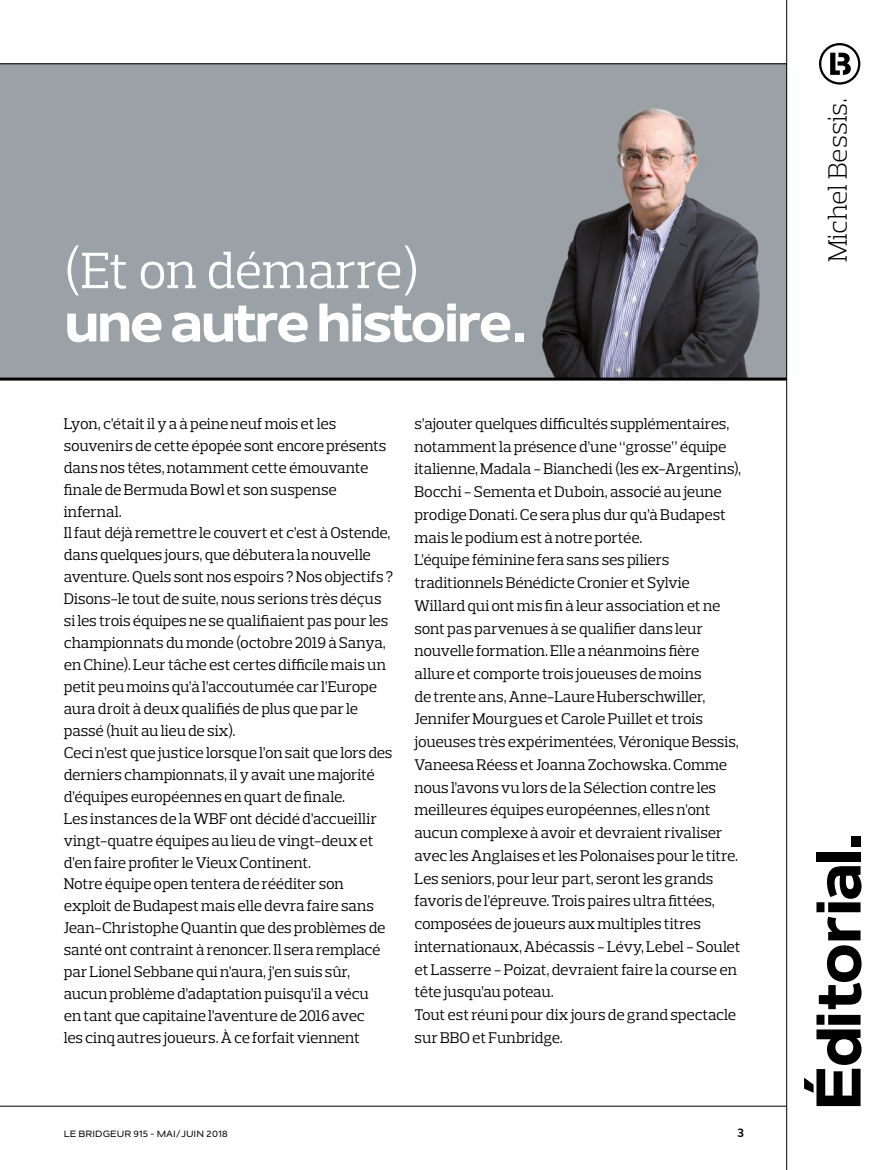
<style>
.page{position:relative;width:893px;height:1170px;background:#fff}
.page>*{position:absolute;margin:0;border:0;box-sizing:border-box;transform-origin:0 0}
.t1{font:800 62.4px "Nolan";letter-spacing:-.05em;color:#000}
.t2{font:800 53.55px "Nolan";letter-spacing:-.06em;color:#fff}
.t3{font:52.05px "Prelo Slab";letter-spacing:-.01em;color:#fff}
.t4{font:300 27px "Prelo Slab";color:#000}
.t5{font:15.75px/21.9px "Prelo Slab";letter-spacing:-.01em;color:#000}
.t6{font:700 12px "Nolan";color:#000}
.t7{font:500 9px "Nolan";letter-spacing:.005em;color:#000}
</style>
<div class="page">
<div style="left:0;top:64px;width:787px;height:315px;background:#9ba2a7"></div>
<img style="left:542px;top:108px;width:218px;height:269px">
<svg style="left:819px;top:43px;width:41px;height:42px"></svg>
<hr style="left:0;top:1105px;width:787px;height:1px;background:#000">
<hr style="left:0;top:377px;width:787px;height:3px;background:#000">
<hr style="left:786px;top:0;width:1px;height:1169px;background:#000">
<hr style="left:0;top:64px;width:787px;height:1px;background:#000">
<h3 class="t3" style="left:64px;top:239px;width:357px">(Et on démarre)</h3>
<h2 class="t2" style="left:64px;top:290px;width:466px">une autre histoire.</h2>
<p class="t5" style="left:64px;top:412px;width:331px">Lyon, c’était il y a à peine neuf mois et les souvenirs de cette épopée sont encore présents dans nos têtes, notamment cette émouvante finale de Bermuda Bowl et son suspense infernal.<br>Il faut déjà remettre le couvert et c’est à Ostende, dans quelques jours, que débutera la nouvelle aventure. Quels sont nos espoirs ? Nos objectifs ?<br>Disons-le tout de suite, nous serions très déçus si les trois équipes ne se qualifiaient pas pour les championnats du monde (octobre 2019 à Sanya, en Chine). Leur tâche est certes difficile mais un petit peu moins qu’à l’accoutumée car l’Europe aura droit à deux qualifiés de plus que par le passé (huit au lieu de six).<br>Ceci n’est que justice lorsque l’on sait que lors des derniers championnats, il y avait une majorité d’équipes européennes en quart de finale.<br>Les instances de la WBF ont décidé d’accueillir vingt-quatre équipes au lieu de vingt-deux et d’en faire profiter le Vieux Continent.<br>Notre équipe open tentera de rééditer son exploit de Budapest mais elle devra faire sans Jean-Christophe Quantin que des problèmes de santé ont contraint à renoncer. Il sera remplacé par Lionel Sebbane qui n’aura, j’en suis sûr, aucun problème d’adaptation puisqu’il a vécu<br>en tant que capitaine l’aventure de 2016 avec<br>les cinq autres joueurs. À ce forfait viennent</p>
<p class="t5" style="left:415px;top:412px;width:328px;line-height:22.8px">s’ajouter quelques difficultés supplémentaires, notamment la présence d’une “grosse” équipe italienne, Madala - Bianchedi (les ex-Argentins), Bocchi - Sementa et Duboin, associé au jeune prodige Donati. Ce sera plus dur qu’à Budapest mais le podium est à notre portée.<br>L’équipe féminine fera sans ses piliers traditionnels Bénédicte Cronier et Sylvie Willard qui ont mis fin à leur association et ne sont pas parvenues à se qualifier dans leur nouvelle formation. Elle a néanmoins fière allure et comporte trois joueuses de moins<br>de trente ans, Anne-Laure Huberschwiller, Jennifer Mourgues et Carole Puillet et trois joueuses très expérimentées, Véronique Bessis, Vaneesa Réess et Joanna Zochowska. Comme nous l’avons vu lors de la Sélection contre les meilleures équipes européennes, elles n’ont aucun complexe à avoir et devraient rivaliser avec les Anglaises et les Polonaises pour le titre.<br>Les seniors, pour leur part, seront les grands favoris de l’épreuve. Trois paires ultra fittées, composées de joueurs aux multiples titres internationaux, Abécassis - Lévy, Lebel - Soulet et Lasserre - Poizat, devraient faire la course en tête jusqu’au poteau.<br>Tout est réuni pour dix jours de grand spectacle sur BBO et Funbridge.</p>
<p class="t7" style="left:64px;top:1127px;width:165px">LE BRIDGEUR 915 - MAI/JUIN 2018</p>
<p class="t6" style="left:737px;top:1124px;width:9px">3</p>
<h3 class="t4" style="left:821px;top:262px;width:166px;rotate:-90deg">Michel Bessis.</h3>
<h1 class="t1" style="left:801px;top:1111px;width:282px;rotate:-90deg">Éditorial.</h1>
</div>
